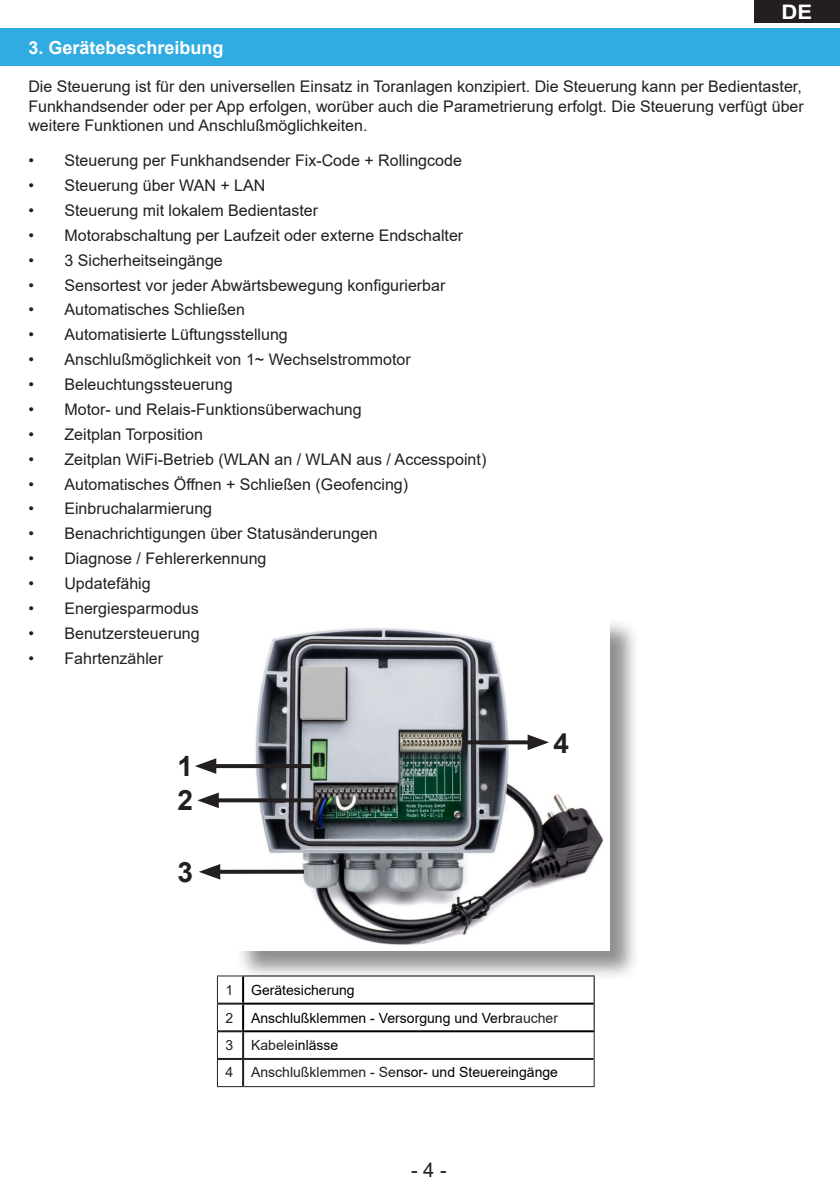
<style>
.page{position:relative;width:840px;height:1191px;background:#fff}
.page>*{position:absolute;margin:0;border:0;box-sizing:border-box;transform-origin:0 0}
.Fließtext{font:700 28px "Arial";color:#231f20}
.t1{font:20px "Arial";color:#231f20}
.t2{font:700 20px "Arial";color:#fff;scale:1.11 1}
.Überschrift_Balken{font:700 18px "Arial";color:#fff}
.Fließtext-2{font:16px/19.2px "Arial";color:#231f20}
.Fließtext-3{font:14px "Arial";color:#000001}
.Fließtext-4{font:14px "Arial";color:#231f20}
.s1{color:#231f20}
</style>
<div class="page">
<div style="left:753px;top:0;width:86px;height:23px;background:#231f20"></div>
<div style="left:235px;top:618px;width:405px;height:363px;background:#231f20;opacity:.5"></div>
<img style="left:234px;top:618px;width:375px;height:332px">
<hr style="left:208px;top:764px;width:103px;height:4px;background:#231f20">
<svg style="left:195px;top:758px;width:21px;height:16px"></svg>
<svg style="left:219px;top:798px;width:99px;height:4px"></svg>
<svg style="left:197px;top:792px;width:22px;height:16px"></svg>
<svg style="left:463px;top:740px;width:64px;height:4px"></svg>
<svg style="left:527px;top:734px;width:21px;height:16px"></svg>
<svg style="left:220px;top:869px;width:84px;height:4px"></svg>
<svg style="left:199px;top:864px;width:21px;height:15px"></svg>
<svg style="left:217px;top:975px;width:26px;height:112px"></svg>
<hr style="left:243px;top:1086px;width:351px;height:1px;background:#231f20">
<hr style="left:218px;top:1002px;width:24px;height:2px;background:#231f20">
<hr style="left:218px;top:1030px;width:24px;height:2px;background:#231f20">
<hr style="left:242px;top:1032px;width:2px;height:26px;background:#231f20">
<hr style="left:218px;top:1058px;width:25px;height:2px;background:#231f20">
<hr style="left:243px;top:1058px;width:350px;height:2px;background:#231f20">
<hr style="left:242px;top:1060px;width:2px;height:26px;background:#231f20">
<hr style="left:243px;top:975px;width:351px;height:1px;background:#000001">
<svg style="left:593px;top:976px;width:1px;height:110px"></svg>
<hr style="left:242px;top:976px;width:2px;height:26px;background:#000001">
<hr style="left:242px;top:1002px;width:351px;height:2px;background:#000001">
<hr style="left:242px;top:1004px;width:2px;height:26px;background:#000001">
<hr style="left:242px;top:1030px;width:352px;height:2px;background:#000001">
<div style="left:0;top:28px;width:839px;height:38px;background:#31ace2"></div>
<p class="Überschrift_Balken" style="left:28px;top:35px;width:197px">3. Gerätebeschreibung</p>
<p class="t2" style="left:781px;top:-2px;width:29px">DE</p>
<p class="Fließtext-2" style="left:28px;top:77px;width:776px">Die Steuerung ist für den universellen Einsatz in Toranlagen konzipiert. Die Steuerung kann per Bedientaster,<br>Funkhandsender oder per App erfolgen, worüber auch die Parametrierung erfolgt. Die Steuerung verfügt über weitere Funktionen und Anschlußmöglichkeiten.</p>
<p class="Fließtext-2" style="left:28px;top:151px;width:435px">• Steuerung per Funkhandsender Fix-Code + Rollingcode</p>
<p class="Fließtext-2" style="left:28px;top:176px;width:238px">• Steuerung über WAN + LAN</p>
<p class="Fließtext-2" style="left:28px;top:200px;width:291px">• Steuerung mit lokalem Bedientaster</p>
<p class="Fließtext-2" style="left:28px;top:225px;width:436px">• Motorabschaltung per Laufzeit oder externe Endschalter</p>
<p class="Fließtext-2" style="left:28px;top:250px;width:196px">• 3 Sicherheitseingänge</p>
<p class="Fließtext-2" style="left:28px;top:275px;width:418px">• Sensortest vor jeder Abwärtsbewegung konfigurierbar</p>
<p class="Fließtext-2" style="left:28px;top:300px;width:218px">• Automatisches Schließen</p>
<p class="Fließtext-2" style="left:28px;top:325px;width:261px">• Automatisierte Lüftungsstellung</p>
<p class="Fließtext-2" style="left:28px;top:350px;width:384px">• Anschlußmöglichkeit von 1~ Wechselstrommotor</p>
<p class="Fließtext-2" style="left:28px;top:375px;width:206px">• Beleuchtungssteuerung</p>
<p class="Fließtext-2" style="left:28px;top:399px;width:334px">• Motor- und Relais-Funktionsüberwachung</p>
<p class="Fließtext-2" style="left:28px;top:424px;width:176px">• Zeitplan Torposition</p>
<p class="Fließtext-2" style="left:28px;top:449px;width:459px">• Zeitplan WiFi-Betrieb (WLAN an / WLAN aus / Accesspoint)</p>
<p class="Fließtext-2" style="left:28px;top:474px;width:381px">• Automatisches Öffnen + Schließen (Geofencing)</p>
<p class="Fließtext-2" style="left:28px;top:499px;width:185px">• Einbruchalarmierung</p>
<p class="Fließtext-2" style="left:28px;top:524px;width:351px">• Benachrichtigungen über Statusänderungen</p>
<p class="Fließtext-2" style="left:28px;top:549px;width:239px">• Diagnose / Fehlererkennung</p>
<p class="Fließtext-2" style="left:28px;top:574px;width:124px">• Updatefähig</p>
<p class="Fließtext-2" style="left:28px;top:598px;width:172px">• Energiesparmodus</p>
<p class="Fließtext-2" style="left:28px;top:623px;width:173px">• Benutzersteuerung</p>
<p class="Fließtext-2" style="left:28px;top:648px;width:136px">• Fahrtenzähler</p>
<p class="Fließtext" style="left:177px;top:746px;width:17px">1</p>
<p class="Fließtext" style="left:177px;top:780px;width:17px">2</p>
<p class="Fließtext" style="left:177px;top:852px;width:17px">3</p>
<p class="Fließtext" style="left:553px;top:723px;width:17px">4</p>
<p class="Fließtext-4" style="left:225px;top:980px;width:9px">1</p>
<p class="Fließtext-3" style="left:251px;top:980px;width:105px">Gerätesicherung</p>
<p class="Fließtext-4" style="left:225px;top:1008px;width:9px">2</p>
<p class="Fließtext-3" style="left:251px;top:1008px;width:308px">Anschlußklemmen - Versorgung und Verbr<span class="s1">aucher</span></p>
<p class="Fließtext-4" style="left:225px;top:1035px;width:9px">3</p>
<p class="Fließtext-3" style="left:251px;top:1035px;width:89px"><span class="s1">Kabele</span>inlässe</p>
<p class="Fließtext-4" style="left:225px;top:1062px;width:9px">4</p>
<p class="Fließtext-3" style="left:251px;top:1062px;width:308px"><span class="s1">Anschlußklemmen - Se</span>nsor- und Steuereingänge</p>
<p class="t1" style="left:411px;top:1156px;width:37px">- 4 -</p>
</div>
